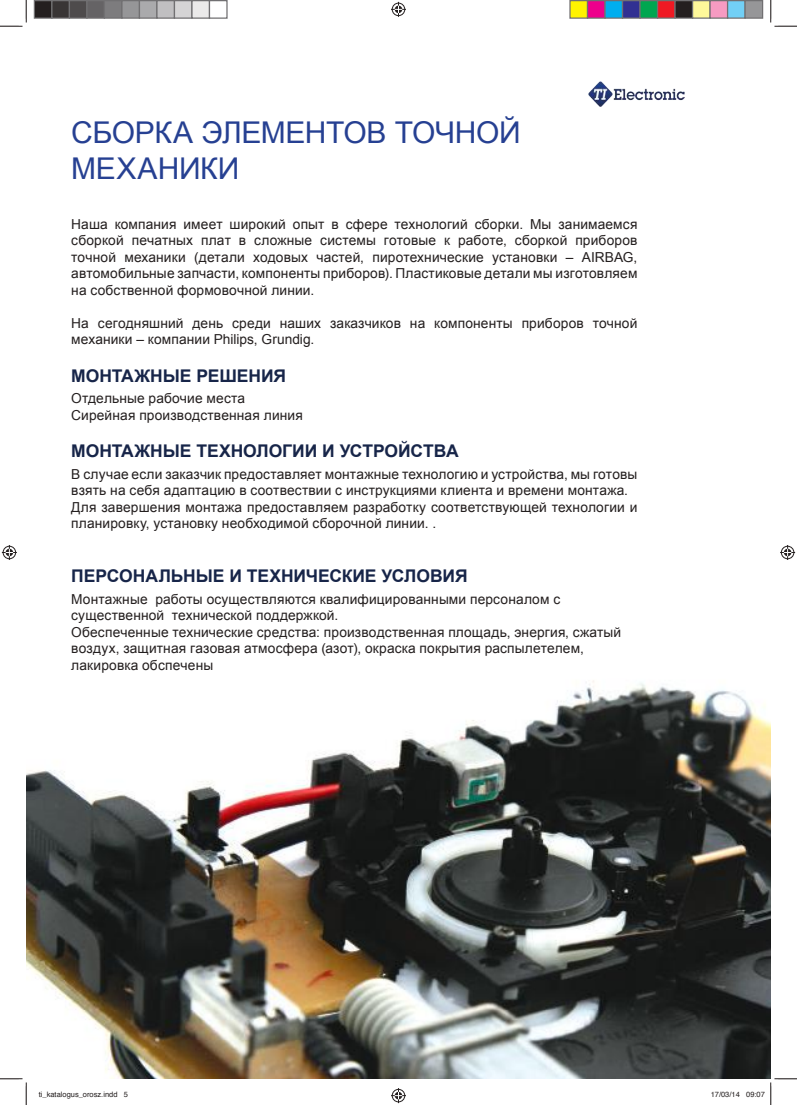
<style>
.page{position:relative;width:797px;height:1105px;background:#fff}
.page>*{position:absolute;margin:0;border:0;box-sizing:border-box;transform-origin:0 0}
.t1{font:30px/36px "Arial";letter-spacing:-.01em;color:#264092}
.t2{font:700 17.5px "Arial";letter-spacing:-.005em;color:#172549}
.t3{font:13.75px/16.5px "Arial";letter-spacing:.01em;color:#241f1f}
.t4{font:7.5px "Helvetica";color:#241f1f}
</style>
<div class="page">
<img style="left:26px;top:680px;width:744px;height:399px">
<img style="left:589px;top:82px;width:95px;height:24px">
<svg style="left:0;top:0;width:27px;height:27px"></svg>
<svg style="left:0;top:1078px;width:27px;height:27px"></svg>
<svg style="left:770px;top:0;width:27px;height:27px"></svg>
<svg style="left:391px;top:2px;width:15px;height:15px"></svg>
<svg style="left:391px;top:1088px;width:15px;height:15px"></svg>
<svg style="left:2px;top:545px;width:15px;height:15px"></svg>
<svg style="left:780px;top:545px;width:15px;height:15px"></svg>
<div style="left:34px;top:1px;width:18px;height:17px;background:#241f1f"></div>
<div style="left:34px;top:0;width:18px;height:19px;border:1px solid #717072"></div>
<div style="left:52px;top:1px;width:17px;height:17px;background:#393535"></div>
<div style="left:51px;top:0;width:19px;height:19px;border:1px solid #717072"></div>
<div style="left:69px;top:1px;width:18px;height:17px;background:#4e4b4c"></div>
<div style="left:69px;top:0;width:19px;height:19px;border:1px solid #717072"></div>
<div style="left:87px;top:1px;width:17px;height:17px;background:#656365"></div>
<div style="left:86px;top:0;width:19px;height:19px;border:1px solid #717072"></div>
<div style="left:104px;top:1px;width:18px;height:17px;background:#7d7c7e"></div>
<div style="left:104px;top:0;width:18px;height:19px;border:1px solid #717072"></div>
<div style="left:122px;top:1px;width:17px;height:17px;background:#969698"></div>
<div style="left:121px;top:0;width:19px;height:19px;border:1px solid #717072"></div>
<div style="left:139px;top:1px;width:18px;height:17px;background:#aaaaac"></div>
<div style="left:139px;top:0;width:19px;height:19px;border:1px solid #717072"></div>
<div style="left:157px;top:1px;width:17px;height:17px;background:#c0bfc1"></div>
<div style="left:156px;top:0;width:19px;height:19px;border:1px solid #717072"></div>
<div style="left:174px;top:1px;width:18px;height:17px;background:#d5d4d5"></div>
<div style="left:174px;top:0;width:18px;height:19px;border:1px solid #717072"></div>
<div style="left:192px;top:1px;width:17px;height:17px;background:#ebeaea"></div>
<div style="left:191px;top:0;width:19px;height:19px;border:1px solid #717072"></div>
<div style="left:209px;top:0;width:19px;height:19px;border:1px solid #717072"></div>
<div style="left:570px;top:1px;width:17px;height:17px;background:#fff300"></div>
<div style="left:569px;top:0;width:19px;height:19px;border:1px solid #717072"></div>
<div style="left:587px;top:1px;width:18px;height:17px;background:#ee008c"></div>
<div style="left:587px;top:0;width:18px;height:19px;border:1px solid #717072"></div>
<div style="left:605px;top:1px;width:17px;height:17px;background:#00aeef"></div>
<div style="left:604px;top:0;width:19px;height:19px;border:1px solid #717072"></div>
<div style="left:622px;top:1px;width:18px;height:17px;background:#313092"></div>
<div style="left:622px;top:0;width:18px;height:19px;border:1px solid #717072"></div>
<div style="left:640px;top:1px;width:17px;height:17px;background:#00a650"></div>
<div style="left:639px;top:0;width:19px;height:19px;border:1px solid #717072"></div>
<div style="left:657px;top:1px;width:18px;height:17px;background:#ef1923"></div>
<div style="left:657px;top:0;width:18px;height:19px;border:1px solid #717072"></div>
<div style="left:675px;top:1px;width:17px;height:17px;background:#241f1f"></div>
<div style="left:674px;top:0;width:19px;height:19px;border:1px solid #717072"></div>
<div style="left:692px;top:1px;width:18px;height:17px;background:#fff89a"></div>
<div style="left:692px;top:0;width:18px;height:19px;border:1px solid #717072"></div>
<div style="left:710px;top:1px;width:17px;height:17px;background:#f69bc2"></div>
<div style="left:709px;top:0;width:19px;height:19px;border:1px solid #717072"></div>
<div style="left:727px;top:1px;width:18px;height:17px;background:#72d0f6"></div>
<div style="left:727px;top:0;width:18px;height:19px;border:1px solid #717072"></div>
<div style="left:745px;top:1px;width:17px;height:17px;background:#969698"></div>
<div style="left:744px;top:0;width:19px;height:19px;border:1px solid #717072"></div>
<svg style="left:711px;top:1078px;width:86px;height:27px"></svg>
<h1 class="t1" style="left:71px;top:115px;width:451px">СБОРКА ЭЛЕМЕНТОВ ТОЧНОЙ<br>МЕХАНИКИ</h1>
<p class="t3" style="left:71px;top:216px;width:567px;text-align:justify">Наша компания имеет широкий опыт в сфере технологий сборки. Мы занимаемся сборкой печатных плат в сложные системы готовые к работе, сборкой приборов точной механики (детали ходовых частей, пиротехнические установки – AIRBAG, автомобильные запчасти, компоненты приборов). Пластиковые детали мы изготовляем на собственной формовочной линии.</p>
<p class="t3" style="left:71px;top:315px;width:567px">На сегодняшний день среди наших заказчиков на компоненты приборов точной механики – компании Philips, Grundig.</p>
<p class="t2" style="left:71px;top:364px;width:216px">МОНТАЖНЫЕ РЕШЕНИЯ</p>
<p class="t3" style="left:71px;top:390px;width:233px">Отдельные рабочие места<br>Сирейная производственная линия</p>
<p class="t2" style="left:71px;top:439px;width:389px">МОНТАЖНЫЕ ТЕХНОЛОГИИ И УСТРОЙСТВА</p>
<p class="t3" style="left:71px;top:466px;width:567px">В случае если заказчик предоставляет монтажные технологию и устройства, мы готовы взять на себя адаптацию в соотвествии с инструкциями клиента и времени монтажа.<br>Для завершения монтажа предоставляем разработку соответствующей технологии и планировку, установку необходимой сборочной линии. .</p>
<p class="t2" style="left:71px;top:564px;width:398px">ПЕРСОНАЛЬНЫЕ И ТЕХНИЧЕСКИЕ УСЛОВИЯ</p>
<p class="t3" style="left:71px;top:591px;width:551px">Монтажные работы осуществляются квалифицированными персоналом с существенной технической поддержкой.<br>Обеспеченные технические средства: производственная площадь, энергия, сжатый воздух, защитная газовая атмосфера (азот), окраска покрытия распылетелем, лакировка обспечены</p>
<p class="t4" style="left:39px;top:1089px;width:91px">ti_katalogus_orosz.indd 5</p>
<p class="t4" style="left:710px;top:1089px;width:56px">17/03/14 09:07</p>
</div>
